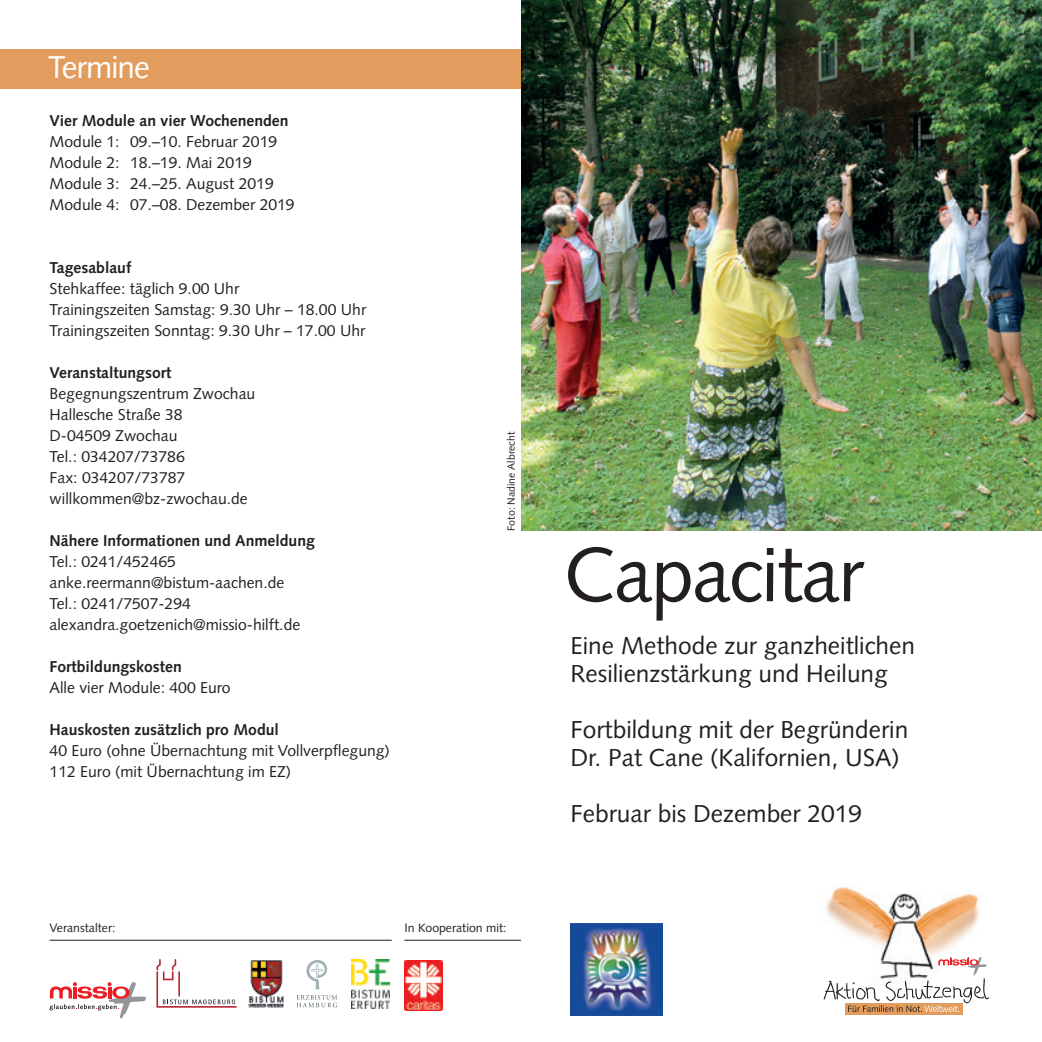
<style>
.page{position:relative;width:1042px;height:1042px;background:#fff}
.page>*{position:absolute;margin:0;border:0;box-sizing:border-box;transform-origin:0 0}
.t1{font:76.83px "Syntax";letter-spacing:-.02em;color:#231f20}
.Headline{font:31.5px "Syntax";letter-spacing:-.03em;color:#fff}
.t2{font:24.5px "Syntax";color:#231f20}
.Fließtext{font:15.75px "Syntax";color:#231f20}
.Fließtext-2{font:700 15.75px "Syntax";color:#231f20}
.Fließtext-3{font:12.25px "Syntax";color:#231f20}
.t3{font:10.5px "Syntax";color:#231f20}
</style>
<div class="page">
<svg style="left:50px;top:982px;width:96px;height:36px"></svg>
<img style="left:248px;top:960px;width:36px;height:48px">
<svg style="left:306px;top:960px;width:21px;height:29px"></svg>
<svg style="left:296px;top:995px;width:41px;height:12px"></svg>
<img style="left:351px;top:960px;width:39px;height:48px">
<svg style="left:156px;top:959px;width:81px;height:48px"></svg>
<hr style="left:50px;top:940px;width:342px;height:1px;background:#231f20">
<hr style="left:404px;top:940px;width:117px;height:1px;background:#231f20">
<svg style="left:404px;top:960px;width:39px;height:51px"></svg>
<img style="left:404px;top:960px;width:38px;height:50px">
<img style="left:570px;top:923px;width:93px;height:92px">
<img style="left:826px;top:887px;width:153px;height:70px">
<div style="left:845px;top:1003px;width:118px;height:12px;background:#e29c5e"></div>
<svg style="left:823px;top:957px;width:166px;height:55px"></svg>
<div style="left:0;top:50px;width:521px;height:39px;background:#e29c5e"></div>
<img style="left:521px;top:0;width:521px;height:530px">
<p class="Headline" style="left:48px;top:49px;width:103px">Termine</p>
<p class="Fließtext-2" style="left:50px;top:112px;width:240px">Vier Module an vier Wochenenden</p>
<p class="Fließtext" style="left:50px;top:132px;width:229px">Module 1: 09.–10. Februar 2019</p>
<p class="Fließtext" style="left:50px;top:153px;width:204px">Module 2: 18.–19. Mai 2019</p>
<p class="Fließtext" style="left:50px;top:174px;width:226px">Module 3: 24.–25. August 2019</p>
<p class="Fließtext" style="left:50px;top:195px;width:247px">Module 4: 07.–08. Dezember 2019</p>
<p class="Fließtext-2" style="left:50px;top:259px;width:83px">Tagesablauf</p>
<p class="Fließtext" style="left:50px;top:279px;width:191px">Stehkaffee: täglich 9.00 Uhr</p>
<p class="Fließtext" style="left:50px;top:300px;width:318px">Trainingszeiten Samstag: 9.30 Uhr – 18.00 Uhr</p>
<p class="Fließtext" style="left:50px;top:321px;width:317px">Trainingszeiten Sonntag: 9.30 Uhr – 17.00 Uhr</p>
<p class="Fließtext-2" style="left:50px;top:364px;width:123px">Veranstaltungsort</p>
<p class="Fließtext" style="left:50px;top:384px;width:207px">Begegnungszentrum Zwochau</p>
<p class="Fließtext" style="left:50px;top:405px;width:135px">Hallesche Straße 38</p>
<p class="Fließtext" style="left:50px;top:426px;width:129px">D-04509 Zwochau</p>
<p class="Fließtext" style="left:50px;top:447px;width:137px">Tel.: 034207/73786</p>
<p class="Fließtext" style="left:50px;top:468px;width:137px">Fax: 034207/73787</p>
<p class="Fließtext" style="left:50px;top:489px;width:200px">willkommen@bz-zwochau.de</p>
<p class="Fließtext-2" style="left:50px;top:532px;width:267px">Nähere Informationen und Anmeldung</p>
<p class="Fließtext" style="left:50px;top:552px;width:128px">Tel.: 0241/452465</p>
<p class="Fließtext" style="left:50px;top:573px;width:236px">anke.reermann@bistum-aachen.de</p>
<p class="Fließtext" style="left:50px;top:594px;width:143px">Tel.: 0241/7507-294</p>
<p class="Fließtext" style="left:50px;top:615px;width:252px">alexandra.goetzenich@missio-hilft.de</p>
<p class="Fließtext-2" style="left:50px;top:658px;width:134px">Fortbildungskosten</p>
<p class="Fließtext" style="left:50px;top:678px;width:183px">Alle vier Module: 400 Euro</p>
<p class="Fließtext-2" style="left:50px;top:721px;width:231px">Hauskosten zusätzlich pro Modul</p>
<p class="Fließtext" style="left:50px;top:741px;width:342px">40 Euro (ohne Übernachtung mit Vollverpflegung)</p>
<p class="Fließtext" style="left:50px;top:762px;width:243px">112 Euro (mit Übernachtung im EZ)</p>
<p class="t3" style="left:505px;top:531px;width:101px;rotate:-90deg">Foto: Nadine Albrecht</p>
<p class="Fließtext-3" style="left:50px;top:920px;width:67px">Veranstalter:</p>
<p class="Fließtext-3" style="left:404px;top:920px;width:104px">In Kooperation mit:</p>
<p class="t1" style="left:564px;top:529px;width:301px">Capacitar</p>
<p class="t2" style="left:570px;top:630px;width:346px">Eine Methode zur ganzheitlichen</p>
<p class="t2" style="left:570px;top:658px;width:319px">Resilienzstärkung und Heilung</p>
<p class="t2" style="left:570px;top:714px;width:339px">Fortbildung mit der Begründerin</p>
<p class="t2" style="left:570px;top:742px;width:330px">Dr. Pat Cane (Kalifornien, USA)</p>
<p class="t2" style="left:570px;top:798px;width:293px">Februar bis Dezember 2019</p>
</div>
